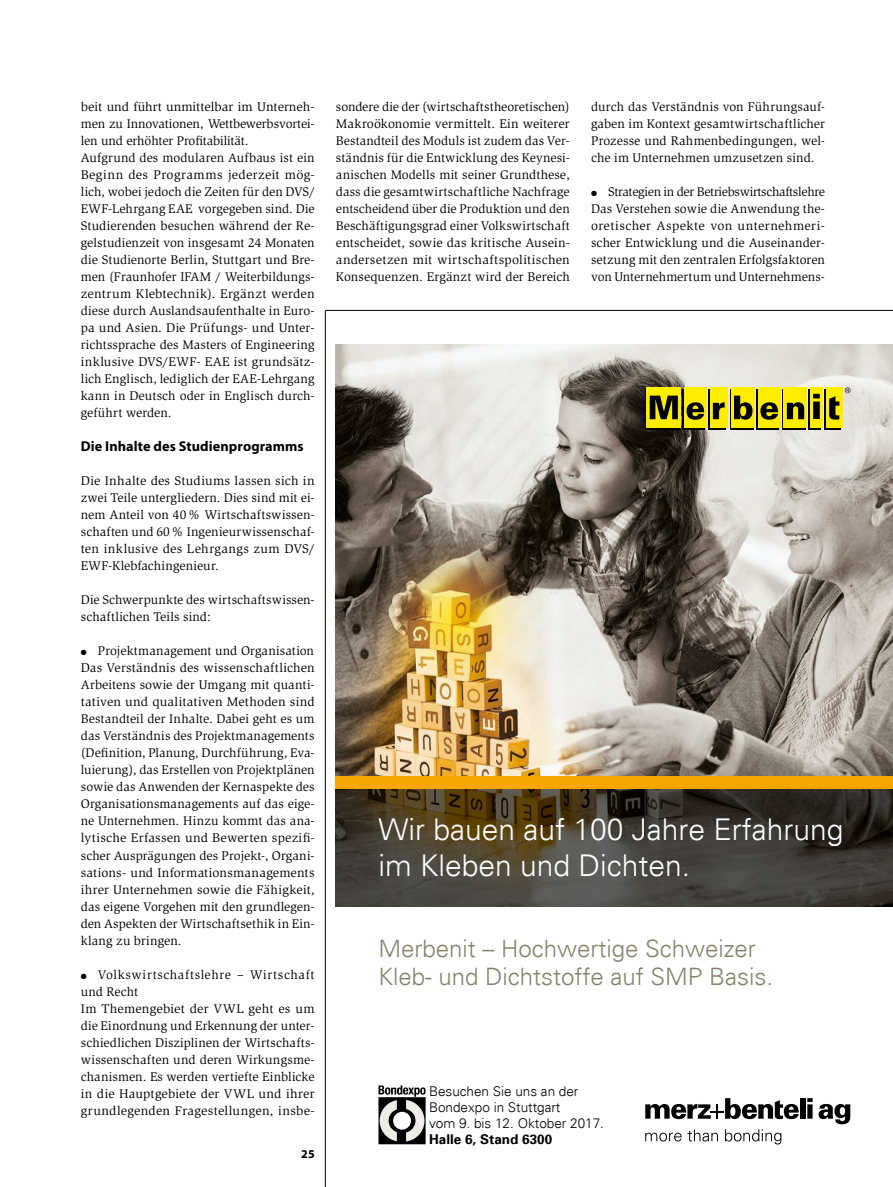
<style>
.page{position:relative;width:893px;height:1187px;background:#fff}
.page>*{position:absolute;margin:0;border:0;box-sizing:border-box;transform-origin:0 0}
.t1{font:300 30px/36px "Univers";color:#fff}
.t2{font:300 24px/28.8px "Univers";color:#86836a}
.t3{font:700 14.25px "Myriad Pro";letter-spacing:.005em;color:#000}
.t4{font:300 13.5px/16.2px "Univers";color:#000}
.t5{font:700 13.5px "Univers 65";color:#000}
.t6{font:12.9px/17px "Slimbach Std";letter-spacing:.005em;color:#000;text-align:justify}
.t7{font:700 12px "Myriad Pro";color:#000}
</style>
<div class="page">
<hr style="left:326px;top:310px;width:567px;height:1px;background:#000">
<hr style="left:325px;top:310px;width:1px;height:876px;background:#000">
<img style="left:336px;top:344px;width:557px;height:562px">
<svg style="left:845px;top:387px;width:5px;height:6px"></svg>
<div style="left:782px;top:389px;width:23px;height:40px;background:#ffed00"></div>
<div style="left:784px;top:387px;width:23px;height:41px;background:#ffed00"></div>
<svg style="left:787px;top:402px;width:17px;height:17px"></svg>
<div style="left:825px;top:389px;width:16px;height:40px;background:#000"></div>
<div style="left:826px;top:387px;width:16px;height:41px;background:#ffed00"></div>
<svg style="left:829px;top:396px;width:10px;height:23px"></svg>
<div style="left:809px;top:389px;width:12px;height:40px;background:#000"></div>
<div style="left:810px;top:387px;width:13px;height:41px;background:#ffed00"></div>
<svg style="left:813px;top:394px;width:7px;height:25px"></svg>
<div style="left:645px;top:389px;width:34px;height:40px;background:#ffed00"></div>
<div style="left:647px;top:387px;width:34px;height:41px;background:#ffed00"></div>
<svg style="left:650px;top:395px;width:28px;height:24px"></svg>
<div style="left:708px;top:389px;width:18px;height:40px;background:#000"></div>
<div style="left:710px;top:387px;width:18px;height:41px;background:#ffed00"></div>
<svg style="left:713px;top:402px;width:12px;height:17px"></svg>
<div style="left:729px;top:389px;width:24px;height:40px;background:#000"></div>
<div style="left:731px;top:387px;width:24px;height:41px;background:#ffed00"></div>
<svg style="left:734px;top:395px;width:18px;height:24px"></svg>
<div style="left:757px;top:389px;width:22px;height:40px;background:#000"></div>
<div style="left:758px;top:387px;width:22px;height:41px;background:#ffed00"></div>
<svg style="left:760px;top:402px;width:18px;height:17px"></svg>
<div style="left:683px;top:389px;width:22px;height:40px;background:#000"></div>
<div style="left:684px;top:387px;width:23px;height:41px;background:#ffed00"></div>
<svg style="left:686px;top:402px;width:18px;height:17px"></svg>
<div style="left:800px;top:1097px;width:5px;height:21px;background:#000"></div>
<svg style="left:645px;top:1098px;width:154px;height:20px"></svg>
<svg style="left:807px;top:1098px;width:43px;height:26px"></svg>
<svg style="left:645px;top:1129px;width:73px;height:12px"></svg>
<svg style="left:725px;top:1129px;width:56px;height:15px"></svg>
<svg style="left:378px;top:1085px;width:48px;height:60px"></svg>
<div style="left:336px;top:775px;width:557px;height:13px;background:#f7a500"></div>
<p class="t6" style="left:81px;top:98px;width:235px;text-align:left">beit und führt unmittelbar im Unterneh&shy;men zu Innovationen, Wettbewerbsvortei&shy;len und erhöhter Profitabilität.<br>Aufgrund des modularen Aufbaus ist ein Beginn des Programms jederzeit mög&shy;lich, wobei jedoch die Zeiten für den DVS/ EWF-Lehrgang EAE vorgegeben sind. Die Studierenden besuchen während der Re&shy;gelstudienzeit von insgesamt 24 Monaten die Studienorte Berlin, Stuttgart und Bre&shy;men (Fraunhofer IFAM / Weiterbildungs&shy;zentrum Klebtechnik). Ergänzt werden diese durch Auslandsaufenthalte in Euro&shy;pa und Asien. Die Prüfungs- und Unter&shy;richtssprache des Masters of Engineering inklusive DVS/EWF- EAE ist grundsätz&shy;lich Englisch, lediglich der EAE-Lehrgang kann in Deutsch oder in Englisch durch&shy;geführt werden.</p>
<p class="t3" style="left:81px;top:437px;width:224px">Die Inhalte des Studienprogramms</p>
<p class="t6" style="left:81px;top:472px;width:235px">Die Inhalte des Studiums lassen sich in zwei Teile untergliedern. Dies sind mit ei&shy;nem Anteil von 40% Wirtschaftswissen&shy;schaften und 60% Ingenieurwissenschaf&shy;ten inklusive des Lehrgangs zum DVS/ EWF-Klebfachingenieur.</p>
<p class="t6" style="left:81px;top:591px;width:235px">Die Schwerpunkte des wirtschaftswissen&shy;schaftlichen Teils sind:</p>
<p class="t6" style="left:81px;top:642px;width:235px">● Projektmanagement und Organisation Das Verständnis des wissenschaftlichen Arbeitens sowie der Umgang mit quanti&shy;tativen und qualitativen Methoden sind Bestandteil der Inhalte. Dabei geht es um das Verständnis des Projektmanagements (Definition, Planung, Durchführung, Eva&shy;luierung), das Erstellen von Projektplänen sowie das Anwenden der Kernaspekte des Organisationsmanagements auf das eige&shy;ne Unternehmen. Hinzu kommt das ana&shy;lytische Erfassen und Bewerten spezifi&shy;scher Ausprägungen des Projekt-, Organi&shy;sations- und Informationsmanagements ihrer Unternehmen sowie die Fähigkeit, das eigene Vorgehen mit den grundlegen&shy;den Aspekten der Wirtschaftsethik in Ein&shy;klang zu bringen.</p>
<p class="t6" style="left:81px;top:965px;width:235px;text-align:left">● Volkswirtschaftslehre – Wirtschaft und Recht<br>Im Themengebiet der VWL geht es um die Einordnung und Erkennung der unter&shy;schiedlichen Disziplinen der Wirtschafts&shy;wissenschaften und deren Wirkungsme&shy;chanismen. Es werden vertiefte Einblicke in die Hauptgebiete der VWL und ihrer grundlegenden Fragestellungen, insbe-</p>
<p class="t7" style="left:301px;top:1145px;width:15px">25</p>
<p class="t6" style="left:336px;top:98px;width:235px">sondere die der (wirtschaftstheoretischen)<br>Makroökonomie vermittelt. Ein weiterer Bestandteil des Moduls ist zudem das Ver&shy;ständnis für die Entwicklung des Keynesi&shy;anischen Modells mit seiner Grundthese, dass die gesamtwirtschaftliche Nachfrage entscheidend über die Produktion und den Beschäftigungsgrad einer Volkswirtschaft entscheidet, sowie das kritische Ausein&shy;andersetzen mit wirtschaftspolitischen Konsequenzen. Ergänzt wird der Bereich</p>
<p class="t6" style="left:591px;top:98px;width:235px">durch das Verständnis von Führungsauf&shy;gaben im Kontext gesamtwirtschaftlicher Prozesse und Rahmenbedingungen, wel&shy;che im Unternehmen umzusetzen sind.</p>
<p class="t6" style="left:591px;top:183px;width:235px">● Strategien in der Betriebswirtschaftslehre Das Verstehen sowie die Anwendung the&shy;oretischer Aspekte von unternehmeri&shy;scher Entwicklung und die Auseinander&shy;setzung mit den zentralen Erfolgsfaktoren von Unternehmertum und Unternehmens-</p>
<h1 class="t1" style="left:378px;top:811px;width:467px">Wir bauen auf 100 Jahre Erfahrung im Kleben und Dichten.</h1>
<h2 class="t2" style="left:378px;top:933px;width:396px">Merbenit – Hochwertige Schweizer<br>Kleb- und Dichtstoffe auf SMP Basis.</h2>
<p class="t4" style="left:429px;top:1082px;width:176px">Besuchen Sie uns an der<br>Bondexpo in Stuttgart<br>vom 9. bis 12. Oktober 2017.</p>
<p class="t5" style="left:429px;top:1130px;width:125px">Halle 6, Stand 6300</p>
</div>
